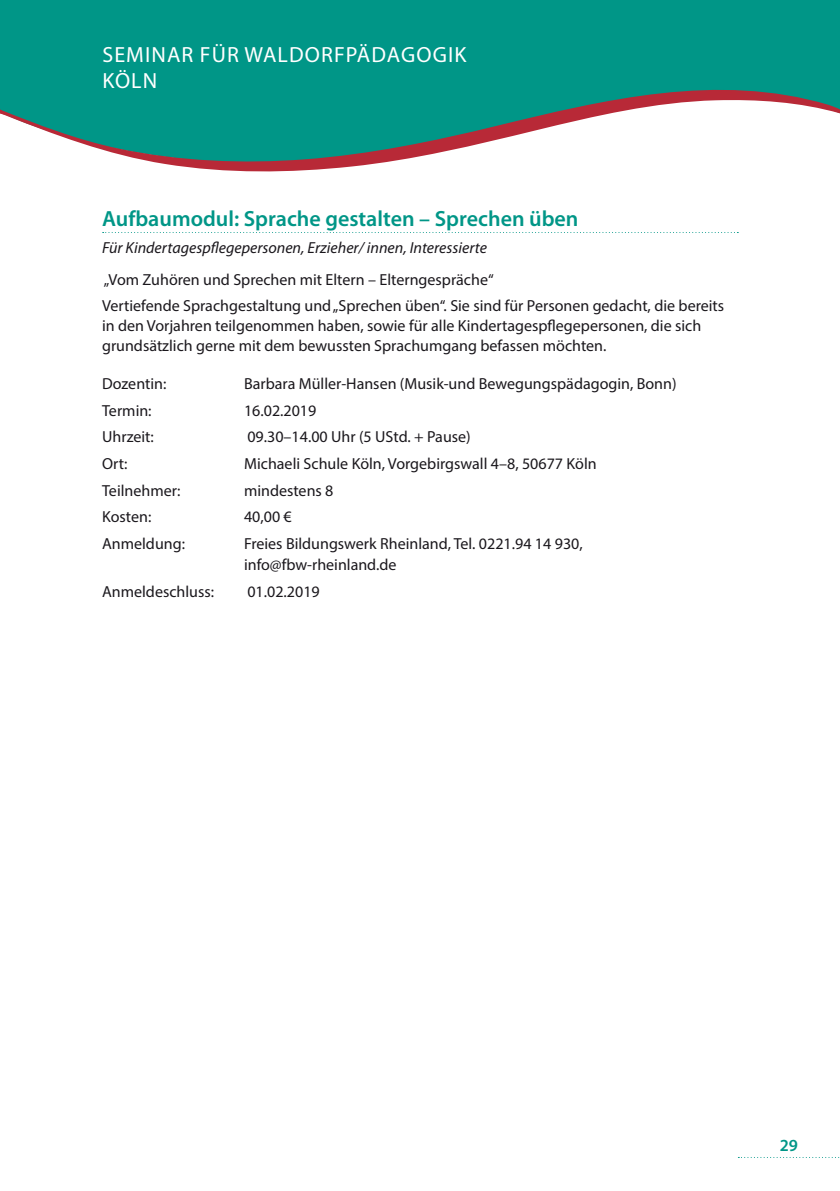
<style>
.page{position:relative;width:840px;height:1191px;background:#fff}
.page>*{position:absolute;margin:0;border:0;box-sizing:border-box;transform-origin:0 0}
.t1{font:600 22px "Myriad Pro";color:#009687}
.t2{font:22px/26.4px "Myriad Pro";letter-spacing:.05em;color:#fff}
.t3{font:600 17px "Myriad Pro";color:#009687}
.t4{font:16px/25.6px "Myriad Pro";color:#1a171c}
.t5{font:italic 16px "Myriad Pro";color:#1a171c}
</style>
<div class="page">
<div style="left:0;top:0;width:839px;height:72px;background:#009687"></div>
<svg style="left:738px;top:1157px;width:102px;height:1px"></svg>
<svg style="left:7px;top:72px;width:832px;height:100px;fill:#009687"></svg>
<svg style="left:0;top:72px;width:7px;height:44px"></svg>
<svg style="left:103px;top:232px;width:635px;height:1px"></svg>
<h1 class="t2" style="left:102px;top:41px;width:365px">Seminar für Waldorfpädagogik köln</h1>
<h1 class="t1" style="left:102px;top:205px;width:477px">Aufbaumodul: Sprache gestalten – Sprechen üben</h1>
<p class="t5" style="left:102px;top:238px;width:386px">Für Kindertagespflegepersonen, Erzieher/ innen, Interessierte</p>
<p class="t4" style="left:102px;top:267px;width:623px">„Vom Zuhören und Sprechen mit Eltern – Elterngespräche“<br>Vertiefende Sprachgestaltung und „Sprechen üben“. Sie sind für Personen gedacht, die bereits</p>
<p class="t4" style="left:102px;top:315px;width:600px;line-height:20px">in den Vorjahren teilgenommen haben, sowie für alle Kindertagespflegepersonen, die sich grundsätzlich gerne mit dem bewussten Sprachumgang befassen möchten.</p>
<p class="t4" style="left:102px;top:371px;width:66px">Dozentin:</p>
<p class="t4" style="left:244px;top:371px;width:434px">Barbara Müller-Hansen (Musik-und Bewegungspädagogin, Bonn)</p>
<p class="t4" style="left:102px;top:397px;width:51px">Termin:</p>
<p class="t4" style="left:244px;top:397px;width:74px">16.02.2019</p>
<p class="t4" style="left:102px;top:424px;width:53px">Uhrzeit:</p>
<p class="t4" style="left:247px;top:424px;width:225px">09.30–14.00 Uhr (5 UStd. + Pause)</p>
<p class="t4" style="left:102px;top:451px;width:27px">Ort:</p>
<p class="t4" style="left:244px;top:451px;width:354px">Michaeli Schule Köln, Vorgebirgswall 4–8, 50677 Köln</p>
<p class="t4" style="left:102px;top:477px;width:80px">Teilnehmer:</p>
<p class="t4" style="left:244px;top:477px;width:91px">mindestens 8</p>
<p class="t4" style="left:102px;top:504px;width:51px">Kosten:</p>
<p class="t4" style="left:244px;top:504px;width:49px">40,00 €</p>
<p class="t4" style="left:102px;top:531px;width:84px">Anmeldung:</p>
<p class="t4" style="left:244px;top:533px;width:340px;line-height:21px">Freies Bildungswerk Rheinland, Tel. 0221.94 14 930, info@fbw-rheinland.de</p>
<p class="t4" style="left:102px;top:578px;width:113px">Anmeldeschluss:</p>
<p class="t4" style="left:247px;top:578px;width:74px">01.02.2019</p>
<p class="t3" style="left:779px;top:1134px;width:20px">29</p>
</div>
